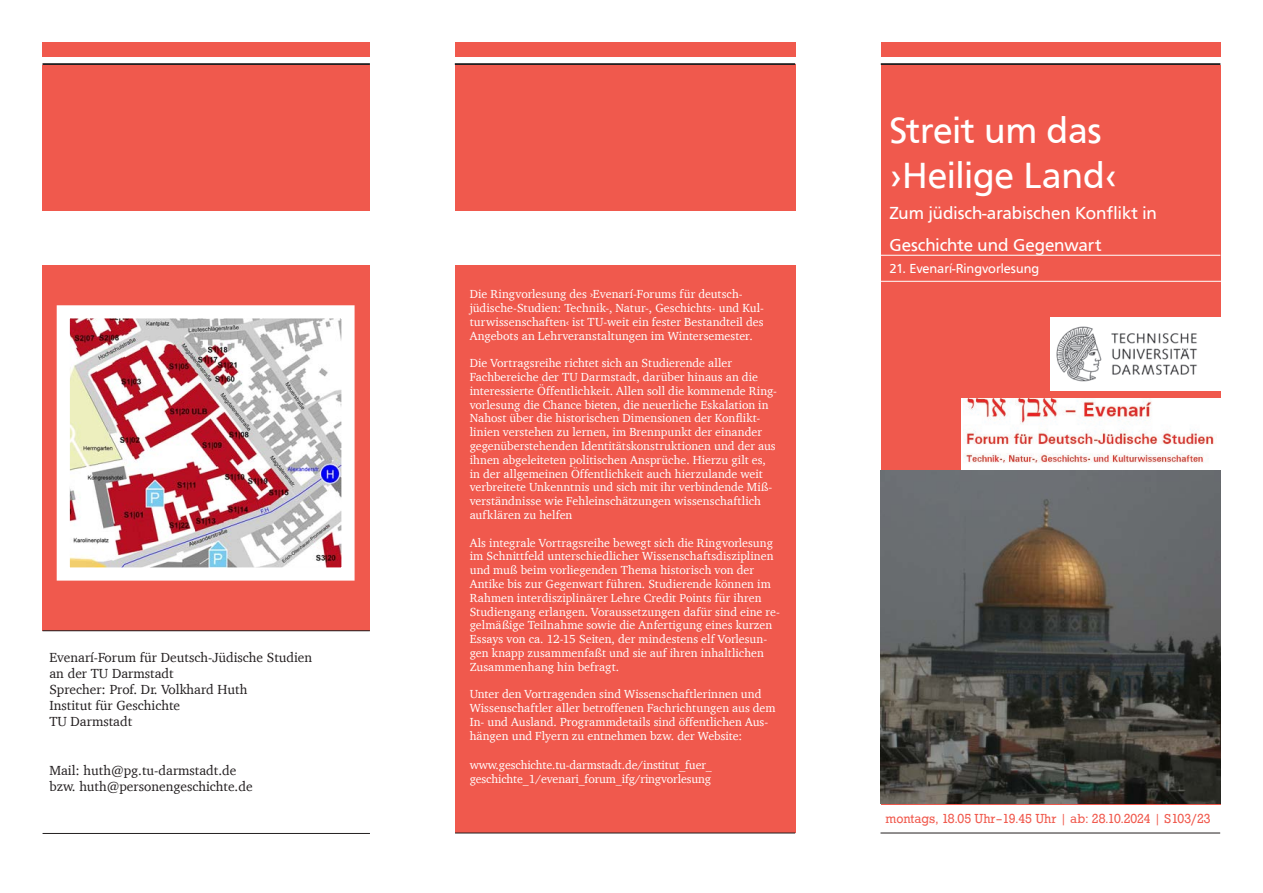
<style>
.page{position:relative;width:1263px;height:893px;background:#fff}
.page>*{position:absolute;margin:0;border:0;box-sizing:border-box;transform-origin:0 0}
.Titel{font:37.5px "Front Page";color:#fff}
.Titel-2{font:18px "Front Page";color:#fff}
.t1{font:13.5px "Charter";color:#231f20}
.t2{font:13.5px "Stafford";color:#f0594d}
.t3{font:13.5px "Front Page";color:#fff}
.t4{font:12px/13.8px "Charter";letter-spacing:.005em;color:#fff}
</style>
<div class="page">
<div style="left:881px;top:43px;width:339px;height:14px;background:#f0594d"></div>
<hr style="left:881px;top:63px;width:339px;height:2px;background:#231f20">
<div style="left:455px;top:43px;width:340px;height:14px;background:#f0594d"></div>
<div style="left:43px;top:43px;width:327px;height:14px;background:#f0594d"></div>
<hr style="left:43px;top:833px;width:327px;height:1px;background:#231f20">
<div style="left:881px;top:65px;width:339px;height:739px;background:#f0594d"></div>
<div style="left:455px;top:64px;width:340px;height:768px;background:#f0594d"></div>
<hr style="left:823px;top:255px;width:397px;height:1px;background:#fff">
<hr style="left:455px;top:832px;width:340px;height:1px;background:#231f20">
<div style="left:43px;top:65px;width:327px;height:565px;background:#f0594d"></div>
<svg style="left:56px;top:305px;width:299px;height:276px;background:#d7b9bc"></svg>
<hr style="left:455px;top:63px;width:340px;height:2px;background:#231f20">
<div style="left:0;top:211px;width:827px;height:53px;background:#fff"></div>
<hr style="left:43px;top:63px;width:327px;height:2px;background:#231f20">
<hr style="left:42px;top:630px;width:328px;height:1px;background:#231f20">
<div style="left:961px;top:398px;width:259px;height:73px;background:#fff"></div>
<img style="left:964px;top:398px;width:250px;height:65px">
<hr style="left:838px;top:281px;width:397px;height:1px;background:#fff">
<hr style="left:880px;top:832px;width:340px;height:1px;background:#231f20">
<img style="left:1051px;top:318px;width:169px;height:72px">
<img style="left:881px;top:471px;width:339px;height:333px">
<p class="t1" style="left:49px;top:649px;width:264px">Evenarí-Forum für Deutsch-Jüdische Studien</p>
<p class="t1" style="left:49px;top:665px;width:126px">an der TU Darmstadt</p>
<p class="t1" style="left:49px;top:681px;width:199px">Sprecher: Prof. Dr. Volkhard Huth</p>
<p class="t1" style="left:49px;top:697px;width:132px">Institut für Geschichte</p>
<p class="t1" style="left:49px;top:713px;width:84px">TU Darmstadt</p>
<p class="t1" style="left:49px;top:762px;width:188px">Mail: huth@pg.tu-darmstadt.de</p>
<p class="t1" style="left:49px;top:778px;width:205px">bzw. huth@personengeschichte.de</p>
<p class="t4" style="left:470px;top:287px;width:296px">Die Ringvorlesung des ›Evenarí-Forums für deutsch&shy;jüdische-Studien: Technik-, Natur-, Geschichts- und Kul&shy;turwissenschaften‹ ist TU-weit ein fester Bestandteil des Angebots an Lehrveranstaltungen im Wintersemester.</p>
<p class="t4" style="left:470px;top:356px;width:309px">Die Vortragsreihe richtet sich an Studierende aller Fachbereiche der TU Darmstadt, darüber hinaus an die interessierte Öffentlichkeit. Allen soll die kommende Ring&shy;vorlesung die Chance bieten, die neuerliche Eskalation in Nahost über die historischen Dimensionen der Konflikt&shy;linien verstehen zu lernen, im Brennpunkt der einander gegenüberstehenden Identitätskonstruktionen und der aus ihnen abgeleiteten politischen Ansprüche. Hierzu gilt es, in der allgemeinen Öffentlichkeit auch hierzulande weit verbreitete Unkenntnis und sich mit ihr verbindende Miß&shy;verständnisse wie Fehleinschätzungen wissenschaftlich aufklären zu helfen</p>
<p class="t4" style="left:470px;top:535px;width:312px">Als integrale Vortragsreihe bewegt sich die Ringvorlesung im Schnittfeld unterschiedlicher Wissenschaftsdisziplinen und muß beim vorliegenden Thema historisch von der Antike bis zur Gegenwart führen. Studierende können im Rahmen interdisziplinärer Lehre Credit Points für ihren Studiengang erlangen. Voraussetzungen dafür sind eine re&shy;gelmäßige Teilnahme sowie die Anfertigung eines kurzen Essays von ca. 12-15 Seiten, der mindestens elf Vorlesun&shy;gen knapp zusammenfaßt und sie auf ihren inhaltlichen Zusammenhang hin befragt.</p>
<p class="t4" style="left:470px;top:687px;width:307px">Unter den Vortragenden sind Wissenschaftlerinnen und Wissenschaftler aller betroffenen Fachrichtungen aus dem In- und Ausland. Programmdetails sind öffentlichen Aus&shy;hängen und Flyern zu entnehmen bzw. der Website:</p>
<p class="t4" style="left:470px;top:758px;width:244px">www.geschichte.tu-darmstadt.de/institut_fuer_ geschichte_1/evenari_forum_ifg/ringvorlesung</p>
<p class="Titel" style="left:889px;top:103px;width:214px">Streit um das</p>
<p class="Titel" style="left:889px;top:148px;width:230px">›Heilige Land‹</p>
<p class="Titel-2" style="left:889px;top:200px;width:269px">Zum jüdisch-arabischen Konflikt in</p>
<p class="Titel-2" style="left:889px;top:232px;width:214px">Geschichte und Gegenwart</p>
<p class="t3" style="left:889px;top:258px;width:151px">21. Evenarí-Ringvorlesung</p>
<p class="t2" style="left:886px;top:811px;width:326px">montags, 18.05 Uhr–19.45 Uhr | ab: 28.10.2024 | S103/23</p>
</div>
